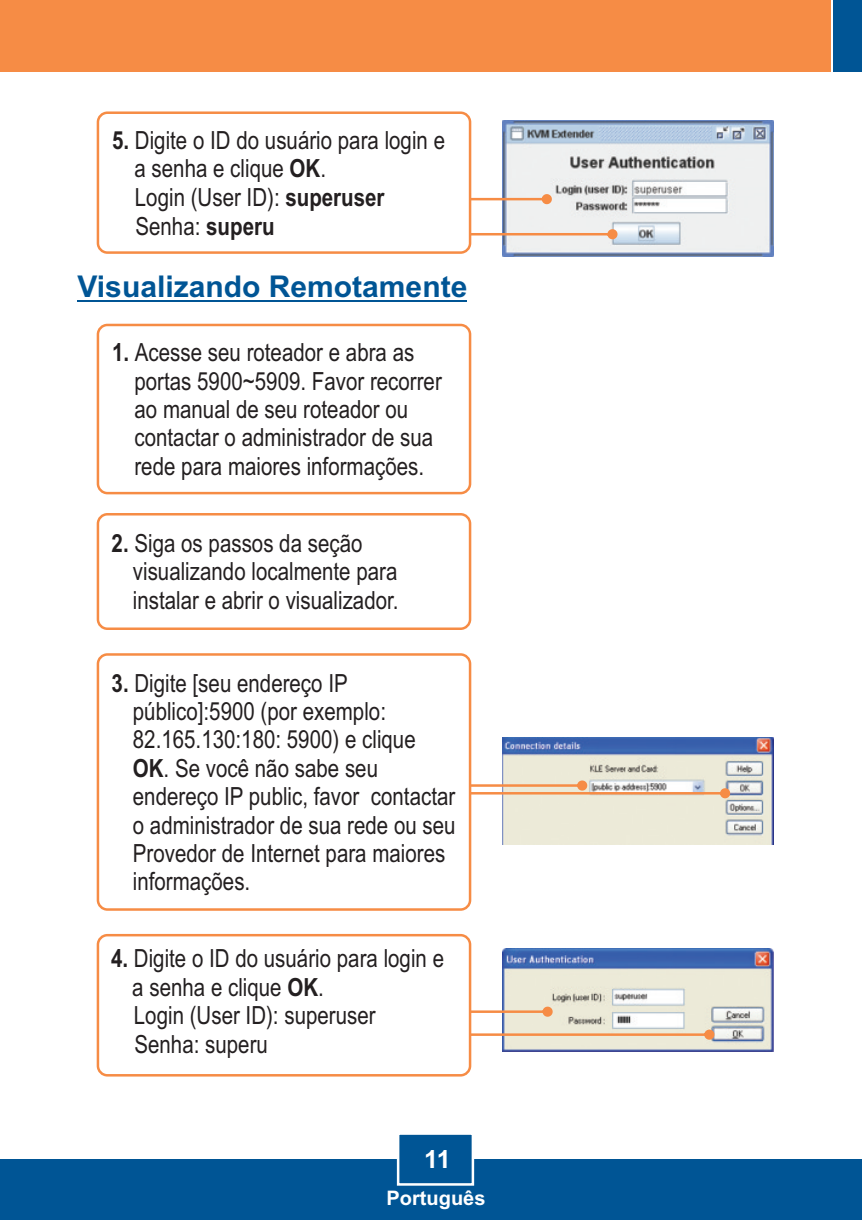
<style>
.page{position:relative;width:862px;height:1220px;background:#fff}
.page>*{position:absolute;margin:0;border:0;box-sizing:border-box;transform-origin:0 0}
.t1{font:700 30px "Arial";color:#005595}
.t2{font:25px/28.2px "Arial Narrow";color:#231f20}
.t3{font:700 25px "Arial";color:#fff}
.t4{font:700 20px "Arial";color:#fff}
.s1{font-weight:700}
</style>
<div class="page">
<div style="left:0;top:1159px;width:861px;height:61px;background:#005595"></div>
<div style="left:0;top:0;width:830px;height:72px;background:#f68c45"></div>
<div style="left:832px;top:0;width:29px;height:72px;background:#005595"></div>
<img style="left:502px;top:120px;width:270px;height:136px">
<svg style="left:471px;top:194px;width:80px;height:10px"></svg>
<svg style="left:471px;top:229px;width:146px;height:10px"></svg>
<div style="left:97px;top:111px;width:374px;height:143px;background:#fff;border:3px solid #f68c45;border-radius:9px"></div>
<svg style="left:396px;top:1134px;width:79px;height:52px"></svg>
<div style="left:97px;top:513px;width:374px;height:117px;background:#fff;border:3px solid #f68c45;border-radius:9px"></div>
<div style="left:97px;top:324px;width:374px;height:170px;background:#fff;border:3px solid #f68c45;border-radius:9px"></div>
<hr style="left:77px;top:300px;width:390px;height:1px;background:#005595">
<img style="left:502px;top:737px;width:270px;height:107px">
<img style="left:502px;top:948px;width:270px;height:103px">
<svg style="left:471px;top:1006px;width:81px;height:10px"></svg>
<svg style="left:471px;top:1029px;width:243px;height:10px"></svg>
<svg style="left:471px;top:780px;width:259px;height:18px"></svg>
<div style="left:97px;top:653px;width:374px;height:257px;background:#fff;border:3px solid #f68c45;border-radius:9px"></div>
<div style="left:97px;top:934px;width:374px;height:142px;background:#fff;border:3px solid #f68c45;border-radius:9px"></div>
<p class="t2" style="left:134px;top:128px;width:312px;text-indent:-22px"><span class="s1">5.</span> Digite o ID do usuário para login e a senha e clique <span class="s1">OK</span>.<br>Login (User ID): <span class="s1">superuser<br></span>Senha: <span class="s1">superu</span></p>
<p class="t1" style="left:77px;top:275px;width:391px">Visualizando Remotamente</p>
<p class="t2" style="left:134px;top:341px;width:309px;text-indent:-22px"><span class="s1">1.</span> Acesse seu roteador e abra as portas 5900~5909. Favor recorrer ao manual de seu roteador ou contactar o administrador de sua rede para maiores informações.</p>
<p class="t2" style="left:133px;top:531px;width:267px;text-indent:-21px"><span class="s1">2.</span> Siga os passos da seção visualizando localmente para instalar e abrir o visualizador.</p>
<p class="t2" style="left:133px;top:671px;width:324px;text-indent:-21px"><span class="s1">3.</span> Digite [seu endereço IP público]:5900 (por exemplo:<br>82.165.130:180: 5900) e clique<br><span class="s1">OK</span>. Se você não sabe seu endereço IP public, favor contactar o administrador de sua rede ou seu<br>Provedor de Internet para maiores informações.</p>
<p class="t2" style="left:132px;top:946px;width:313px;text-indent:-21px"><span class="s1">4.</span> Digite o ID do usuário para login e a senha e clique <span class="s1">OK</span>.<br>Login (User ID): superuser<br>Senha: superu</p>
<p class="t3" style="left:424px;top:1149px;width:28px">11</p>
<p class="t4" style="left:386px;top:1190px;width:100px">Português</p>
</div>
